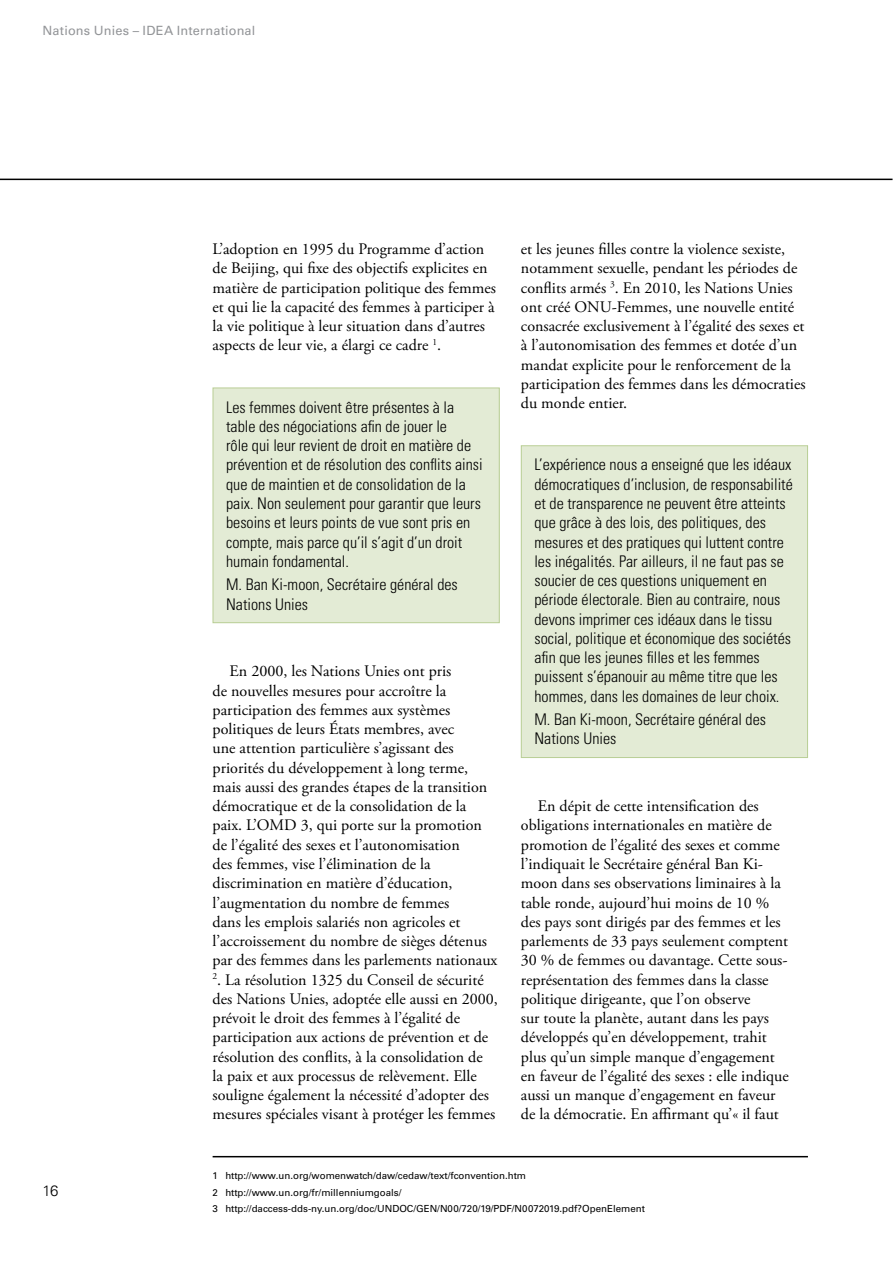
<style>
.page{position:relative;width:893px;height:1263px;background:#fff}
.page>*{position:absolute;margin:0;border:0;box-sizing:border-box;transform-origin:0 0}
.t1{font:16.05px/19.2px "Adobe Garamond Pro";color:#000}
.t2{font:300 condensed 16.05px/19.2px "Univers LT Std";color:#000}
.t3{font:300 15px "Univers LT Std";color:#000}
.t4{font:12.75px "Univers LT Std";letter-spacing:.015em;color:#939598}
.t5{font:9.75px/16.2px "Univers LT Std";color:#000}
</style>
<div class="page">
<hr style="left:0;top:179px;width:892px;height:1px;background:#000">
<div style="left:213px;top:388px;width:286px;height:235px;background:#e3ebd5"></div>
<div style="left:213px;top:388px;width:287px;height:235px;border:1px solid #b9ce95"></div>
<div style="left:521px;top:446px;width:286px;height:311px;background:#e3ebd5"></div>
<div style="left:521px;top:445px;width:287px;height:313px;border:1px solid #b9ce95"></div>
<hr style="left:213px;top:1156px;width:595px;height:1px;background:#000">
<p class="t4" style="left:43px;top:23px;width:214px">Nations Unies – IDEA International</p>
<p class="t1" style="left:213px;top:240px;width:285px">L’adoption en 1995 du Programme d’action de Beijing, qui fixe des objectifs explicites en matière de participation politique des femmes et qui lie la capacité des femmes à participer à la vie politique à leur situation dans d’autres aspects de leur vie, a élargi ce cadre <sup>1</sup>.</p>
<p class="t2" style="left:226px;top:397px;width:258px">Les femmes doivent être présentes à la table des négociations afin de jouer le<br>rôle qui leur revient de droit en matière de prévention et de résolution des conflits ainsi que de maintien et de consolidation de la paix. Non seulement pour garantir que leurs besoins et leurs points de vue sont pris en compte, mais parce qu’il s’agit d’un droit humain fondamental.</p>
<p class="t2" style="left:226px;top:575px;width:233px">M. Ban Ki-moon, Secrétaire général des<br>Nations Unies</p>
<p class="t1" style="left:213px;top:662px;width:286px;text-indent:17px">En 2000, les Nations Unies ont pris<br>de nouvelles mesures pour accroître la participation des femmes aux systèmes politiques de leurs États membres, avec<br>une attention particulière s’agissant des priorités du développement à long terme, mais aussi des grandes étapes de la transition démocratique et de la consolidation de la paix. L’OMD 3, qui porte sur la promotion de l’égalité des sexes et l’autonomisation<br>des femmes, vise l’élimination de la discrimination en matière d’éducation, l’augmentation du nombre de femmes<br>dans les emplois salariés non agricoles et l’accroissement du nombre de sièges détenus par des femmes dans les parlements nationaux</p>
<p class="t1" style="left:213px;top:970px;width:287px"><sup>2</sup>. La résolution 1325 du Conseil de sécurité des Nations Unies, adoptée elle aussi en 2000, prévoit le droit des femmes à l’égalité de participation aux actions de prévention et de résolution des conflits, à la consolidation de<br>la paix et aux processus de relèvement. Elle souligne également la nécessité d’adopter des mesures spéciales visant à protéger les femmes</p>
<p class="t1" style="left:521px;top:240px;width:286px">et les jeunes filles contre la violence sexiste, notamment sexuelle, pendant les périodes de conflits armés <sup>3</sup>. En 2010, les Nations Unies ont créé ONU-Femmes, une nouvelle entité consacrée exclusivement à l’égalité des sexes et à l’autonomisation des femmes et dotée d’un mandat explicite pour le renforcement de la participation des femmes dans les démocraties du monde entier.</p>
<p class="t2" style="left:534px;top:455px;width:260px">L’expérience nous a enseigné que les idéaux démocratiques d’inclusion, de responsabilité et de transparence ne peuvent être atteints que grâce à des lois, des politiques, des mesures et des pratiques qui luttent contre les inégalités. Par ailleurs, il ne faut pas se soucier de ces questions uniquement en période électorale. Bien au contraire, nous devons imprimer ces idéaux dans le tissu social, politique et économique des sociétés afin que les jeunes filles et les femmes puissent s’épanouir au même titre que les hommes, dans les domaines de leur choix.</p>
<p class="t2" style="left:534px;top:710px;width:233px">M. Ban Ki-moon, Secrétaire général des<br>Nations Unies</p>
<p class="t1" style="left:521px;top:797px;width:269px;text-indent:17px">En dépit de cette intensification des obligations internationales en matière de promotion de l’égalité des sexes et comme l’indiquait le Secrétaire général Ban Ki&shy;moon dans ses observations liminaires à la table ronde, aujourd’hui moins de 10 % des pays sont dirigés par des femmes et les parlements de 33 pays seulement comptent 30 % de femmes ou davantage. Cette sous&shy;représentation des femmes dans la classe politique dirigeante, que l’on observe<br>sur toute la planète, autant dans les pays développés qu’en développement, trahit plus qu’un simple manque d’engagement en faveur de l’égalité des sexes : elle indique aussi un manque d’engagement en faveur de la démocratie. En affirmant qu’« il faut</p>
<p class="t3" style="left:43px;top:1181px;width:17px">16</p>
<p class="t5" style="left:213px;top:1168px;width:434px">1 http://www.un.org/womenwatch/daw/cedaw/text/fconvention.htm<br>2 http://www.un.org/fr/millenniumgoals/<br>3 http://daccess-dds-ny.un.org/doc/UNDOC/GEN/N00/720/19/PDF/N0072019.pdf?OpenElement</p>
</div>
